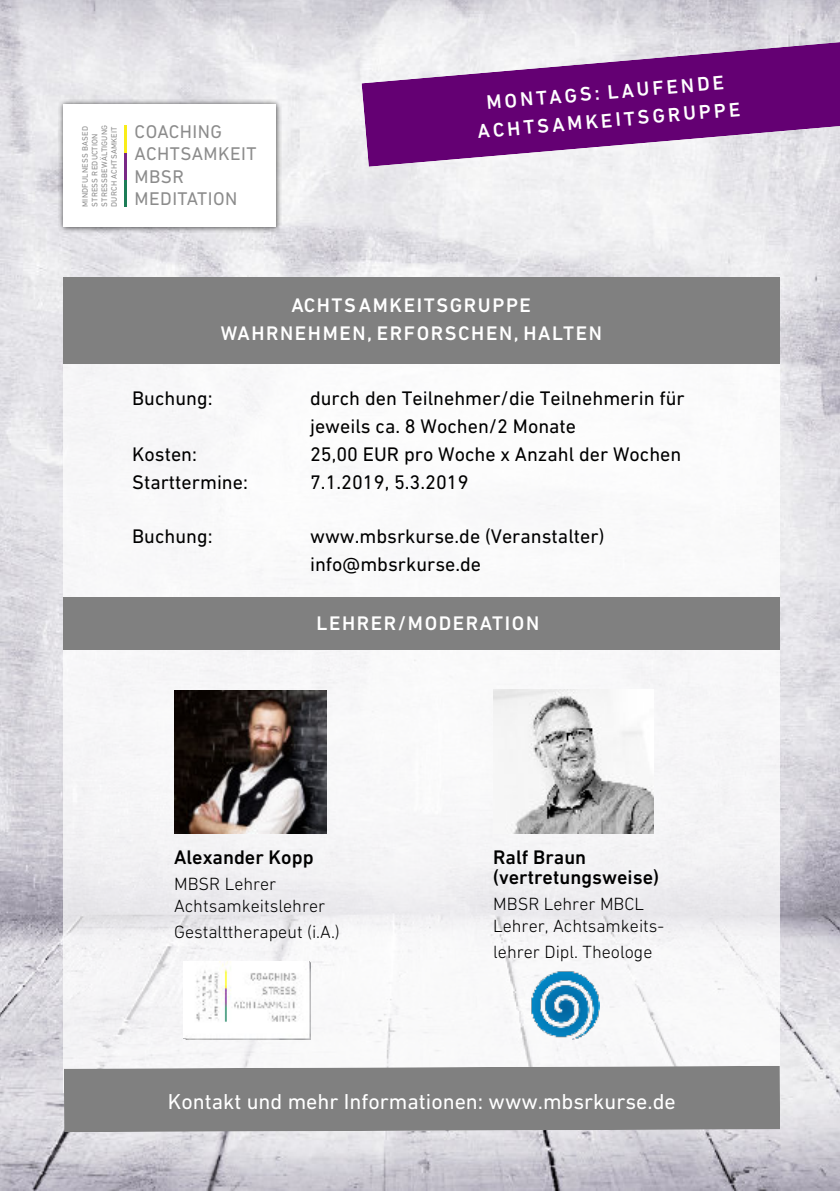
<style>
.page{position:relative;width:840px;height:1191px;background:#fff}
.page>*{position:absolute;margin:0;border:0;box-sizing:border-box;transform-origin:0 0}
.t1{font:22px "DIN Next LT Pro";color:#fff}
.t2{font:20px/28px "DIN Next LT Pro";color:#000}
.t3{font:500 20px/28px "DIN Next LT Pro";letter-spacing:.08em;color:#fff;text-align:center}
.t4{font:500 20px/20px "DIN Next LT Pro";color:#000}
.t5{font:18.6px/22.4px "DIN Next LT Pro";letter-spacing:.025em;color:#8c8c8c}
.t6{font:300 18px/22px "DIN Next LT Pro";color:#000}
.t7{font:8px/9.6px "DIN Next LT Pro";letter-spacing:.025em;color:#8c8c8c}
</style>
<div class="page">
<img style="left:0;top:0;width:839px;height:1191px">
<svg style="left:361px;top:42px;width:478px;height:125px;fill:#640073"></svg>
<div style="left:64px;top:277px;width:715px;height:816px;background:#f8f8f9"></div>
<div style="left:64px;top:277px;width:715px;height:87px;background:#808080"></div>
<div style="left:64px;top:598px;width:715px;height:52px;background:#808080"></div>
<img style="left:174px;top:691px;width:152px;height:143px">
<div style="left:64px;top:1066px;width:715px;height:66px;background:#808080"></div>
<img style="left:493px;top:689px;width:160px;height:145px">
<img style="left:531px;top:971px;width:68px;height:68px">
<img style="left:183px;top:961px;width:128px;height:79px">
<img style="left:58px;top:100px;width:223px;height:133px">
<div style="left:63px;top:104px;width:212px;height:123px;background:#fff"></div>
<hr style="left:124px;top:179px;width:2px;height:27px;background:#1d7d57">
<hr style="left:124px;top:152px;width:2px;height:27px;background:#792985">
<hr style="left:124px;top:125px;width:2px;height:27px;background:#f9ed1a">
<p class="t7" style="left:81px;top:207px;width:84px;rotate:-90deg">MINDFULNESS BASED<br>STRESS REDUCTION<br>STRESSBEWÄLTIGUNG<br>DURCH ACHTSAMKEIT</p>
<p class="t5" style="left:135px;top:122px;width:89px">COACHING</p>
<p class="t5" style="left:135px;top:145px;width:123px">ACHTSAMKEIT<br>MBSR</p>
<p class="t5" style="left:135px;top:189px;width:104px">MEDITATION</p>
<p class="t3" style="left:485px;top:90px;width:240px;rotate:-5deg">MONTAGS: LAUFENDE</p>
<p class="t3" style="left:476px;top:119px;width:265px;rotate:-5deg">ACHTSAMKEITSGRUPPE</p>
<p class="t3" style="left:221px;top:293px;width:382px">ACHTSAMKEITSGRUPPE<br>WAHRNEHMEN, ERFORSCHEN, HALTEN</p>
<p class="t2" style="left:132px;top:386px;width:82px">Buchung:</p>
<p class="t2" style="left:310px;top:386px;width:376px">durch den Teilnehmer/die Teilnehmerin für jeweils ca. 8 Wochen/2 Monate</p>
<p class="t2" style="left:132px;top:442px;width:66px">Kosten:</p>
<p class="t2" style="left:310px;top:442px;width:372px">25,00 EUR pro Woche x Anzahl der Wochen</p>
<p class="t2" style="left:132px;top:470px;width:117px">Starttermine:</p>
<p class="t2" style="left:310px;top:470px;width:160px">7.1.2019, 5.3.2019</p>
<p class="t2" style="left:132px;top:524px;width:82px">Buchung:</p>
<p class="t2" style="left:310px;top:524px;width:296px">www.mbsrkurse.de (Veranstalter) info@mbsrkurse.de</p>
<p class="t3" style="left:316px;top:611px;width:224px">LEHRER/MODERATION</p>
<p class="t4" style="left:174px;top:849px;width:141px">Alexander Kopp</p>
<p class="t6" style="left:174px;top:875px;width:153px">MBSR Lehrer<br>Achtsamkeitslehrer</p>
<p class="t6" style="left:174px;top:923px;width:167px">Gestalttherapeut (i.A.)</p>
<p class="t4" style="left:493px;top:849px;width:167px">Ralf Braun (vertretungsweise)</p>
<p class="t6" style="left:493px;top:895px;width:172px">MBSR Lehrer MBCL<br>Lehrer, Achtsamkeits-</p>
<p class="t6" style="left:493px;top:943px;width:161px">lehrer Dipl. Theologe</p>
<p class="t1" style="left:168px;top:1092px;width:509px">Kontakt und mehr Informationen: www.mbsrkurse.de</p>
</div>
